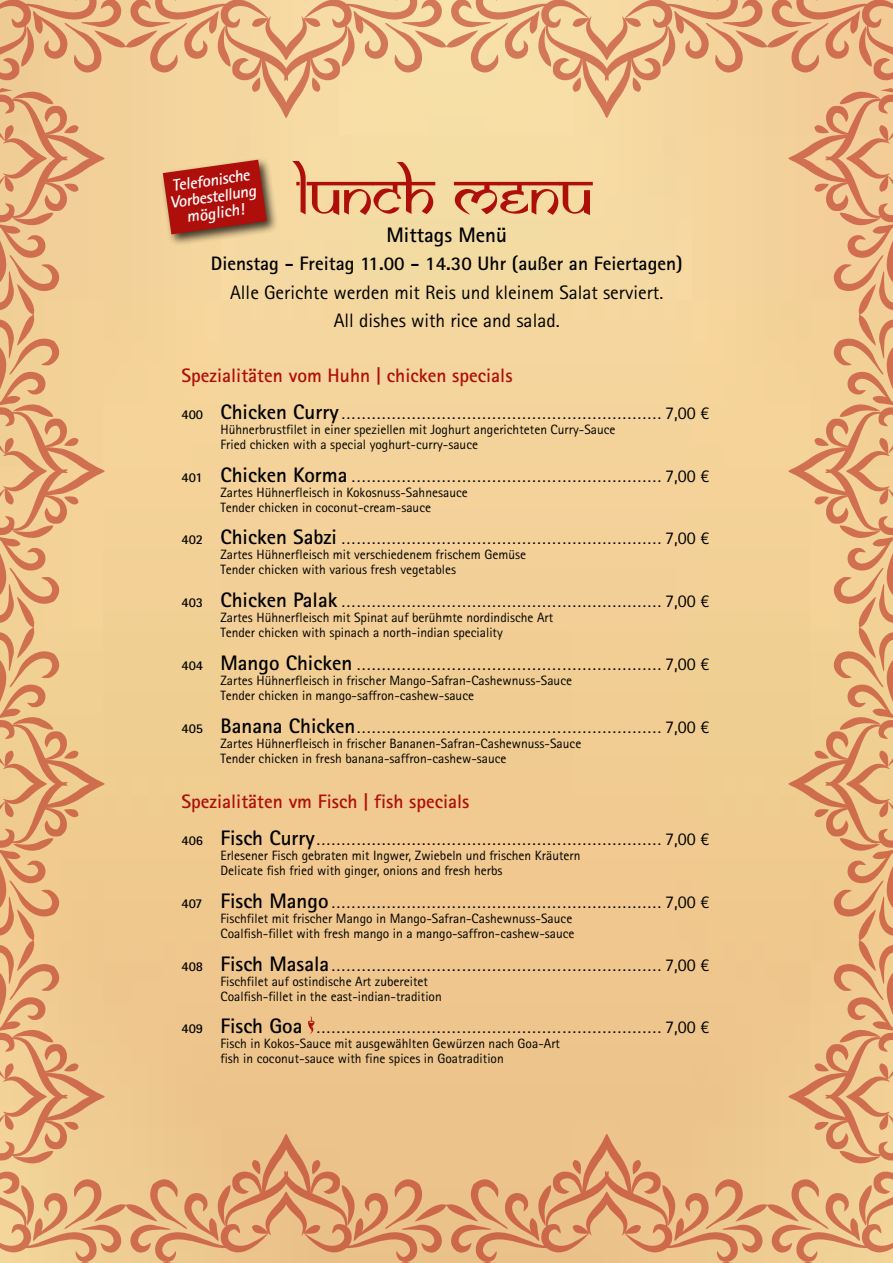
<style>
.page{position:relative;width:893px;height:1263px;background:#fff}
.page>*{position:absolute;margin:0;border:0;box-sizing:border-box;transform-origin:0 0}
.t1{font:60px "Samarkan Normal";color:#ae0f0a}
.t2{font:700 21px "Rotis Sans Serif";color:#000}
.t3{font:19.5px/28.5px "Rotis Sans Serif";color:#000;text-align:center}
.t4{font:700 19.5px "Rotis Sans Serif";color:#ae0f0a}
.t5{font:700 19.5px "Rotis Sans Serif";color:#000}
.t6{font:16.5px "Rotis Sans Serif";color:#000}
.t7{font:700 16.5px/16.5px "Rotis Sans Serif";color:#fff;text-align:center}
.t8{font:13.5px/15px "Rotis Sans Serif";color:#000}
.s1{font-weight:700;font-size:13.5px}
.s2{font-weight:700;font-size:21px}
.s3{font-size:18px}
</style>
<div class="page">
<img style="left:105px;top:118px;width:683px;height:1015px">
<svg style="left:0;top:0;width:893px;height:118px;background:#ecc08d"></svg>
<svg style="left:0;top:1133px;width:893px;height:130px;background:#e6b37f"></svg>
<svg style="left:0;top:87px;width:105px;height:1078px;background:#e9b984"></svg>
<svg style="left:788px;top:87px;width:105px;height:1078px;background:#eaba85"></svg>
<div style="left:159px;top:156px;width:120px;height:90px;background:#000;opacity:.75"></div>
<svg style="left:163px;top:160px;width:104px;height:74px;background:#b13023"></svg>
<svg style="left:308px;top:1016px;width:6px;height:17px"></svg>
<p class="t7" style="left:167px;top:178px;width:88px;rotate:-8deg">Telefonische<br>Vorbestellung möglich!</p>
<h1 class="t1" style="left:297px;top:159px;width:297px">lunch menu</h1>
<h2 class="t2" style="left:386px;top:221px;width:122px">Mittags Menü</h2>
<h3 class="t5" style="left:211px;top:251px;width:473px">Dienstag - Freitag 11.00 - 14.30 Uhr (außer an Feiertagen)</h3>
<h3 class="t3" style="left:230px;top:278px;width:435px">Alle Gerichte werden mit Reis und kleinem Salat serviert.<br>All dishes with rice and salad.</h3>
<h3 class="t4" style="left:181px;top:363px;width:333px">Spezialitäten vom H uhn | chicken specials</h3>
<p class="t6" style="left:181px;top:403px;width:530px"><span class="s1">400</span> <span class="s2">Chicken Curry</span>................................................................ <span class="s3">7,00 €</span></p>
<p class="t8" style="left:220px;top:422px;width:397px">Hühnerbrustfilet in einer speziellen mit Joghurt angerichteten Curry-Sauce<br>Fried chicken with a special yoghurt-curry-sauce</p>
<p class="t6" style="left:181px;top:466px;width:530px"><span class="s1">401</span> <span class="s2">Chicken Korma</span> .............................................................. <span class="s3">7,00 €</span></p>
<p class="t8" style="left:220px;top:484px;width:249px">Zartes Hühnerfleisch in Kokosnuss-Sahnesauce<br>Tender chicken in coconut-cream-sauce</p>
<p class="t6" style="left:181px;top:529px;width:530px"><span class="s1">402</span> <span class="s2">Chicken Sabzi</span> ................................................................ <span class="s3">7,00 €</span></p>
<p class="t8" style="left:220px;top:547px;width:307px">Zartes Hühnerfleisch mit verschiedenem frischem Gemüse<br>Tender chicken with various fresh vegetables</p>
<p class="t6" style="left:181px;top:592px;width:530px"><span class="s1">403</span> <span class="s2">Chicken Palak</span> ................................................................ <span class="s3">7,00 €</span></p>
<p class="t8" style="left:220px;top:610px;width:334px">Zartes Hühnerfleisch mit Spinat auf berühmte nordindische Art<br>Tender chicken with spinach a north-indian speciality</p>
<p class="t6" style="left:181px;top:654px;width:530px"><span class="s1">404</span> <span class="s2">Mango Chicken</span> ............................................................. <span class="s3">7,00 €</span></p>
<p class="t8" style="left:220px;top:673px;width:353px">Zartes Hühnerfleisch in frischer Mango-Safran-Cashewnuss-Sauce<br>Tender chicken in mango-saffron-cashew-sauce</p>
<p class="t6" style="left:181px;top:717px;width:530px"><span class="s1">405</span> <span class="s2">Banana Chicken</span>............................................................. <span class="s3">7,00 €</span></p>
<p class="t8" style="left:220px;top:735px;width:362px">Zartes Hühnerfleisch in frischer Bananen-Safran-Cashewnuss-Sauce<br>Tender chicken in fresh banana-saffron-cashew-sauce</p>
<h3 class="t4" style="left:181px;top:789px;width:290px">Spezialitäten vm Fisch | fish specials</h3>
<p class="t6" style="left:181px;top:830px;width:530px"><span class="s1">406</span> <span class="s2">Fisch Curry</span>..................................................................... <span class="s3">7,00 €</span></p>
<p class="t8" style="left:220px;top:848px;width:362px">Erlesener Fisch gebraten mit Ingwer, Zwiebeln und frischen Kräutern<br>Delicate fish fried with ginger, onions and fresh herbs</p>
<p class="t6" style="left:181px;top:893px;width:530px"><span class="s1">407</span> <span class="s2">Fisch Mango</span>.................................................................. <span class="s3">7,00 €</span></p>
<p class="t8" style="left:220px;top:911px;width:356px">Fischfilet mit frischer Mango in Mango-Safran-Cashewnuss-Sauce<br>Coalfish-fillet with fresh mango in a mango-saffron-cashew-sauce</p>
<p class="t6" style="left:181px;top:955px;width:530px"><span class="s1">408</span> <span class="s2">Fisch Masala</span>.................................................................. <span class="s3">7,00 €</span></p>
<p class="t8" style="left:220px;top:973px;width:223px">Fischfilet auf ostindische Art zubereitet<br>Coalfish-fillet in the east-indian-tradition</p>
<p class="t6" style="left:181px;top:1018px;width:530px"><span class="s1">409</span> <span class="s2">Fisch Goa</span> ..................................................................... <span class="s3">7,00 €</span></p>
<p class="t8" style="left:220px;top:1036px;width:341px">Fisch in Kokos-Sauce mit ausgewählten Gewürzen nach Goa-Art fish in coconut-sauce with fine spices in Goatradition</p>
</div>
